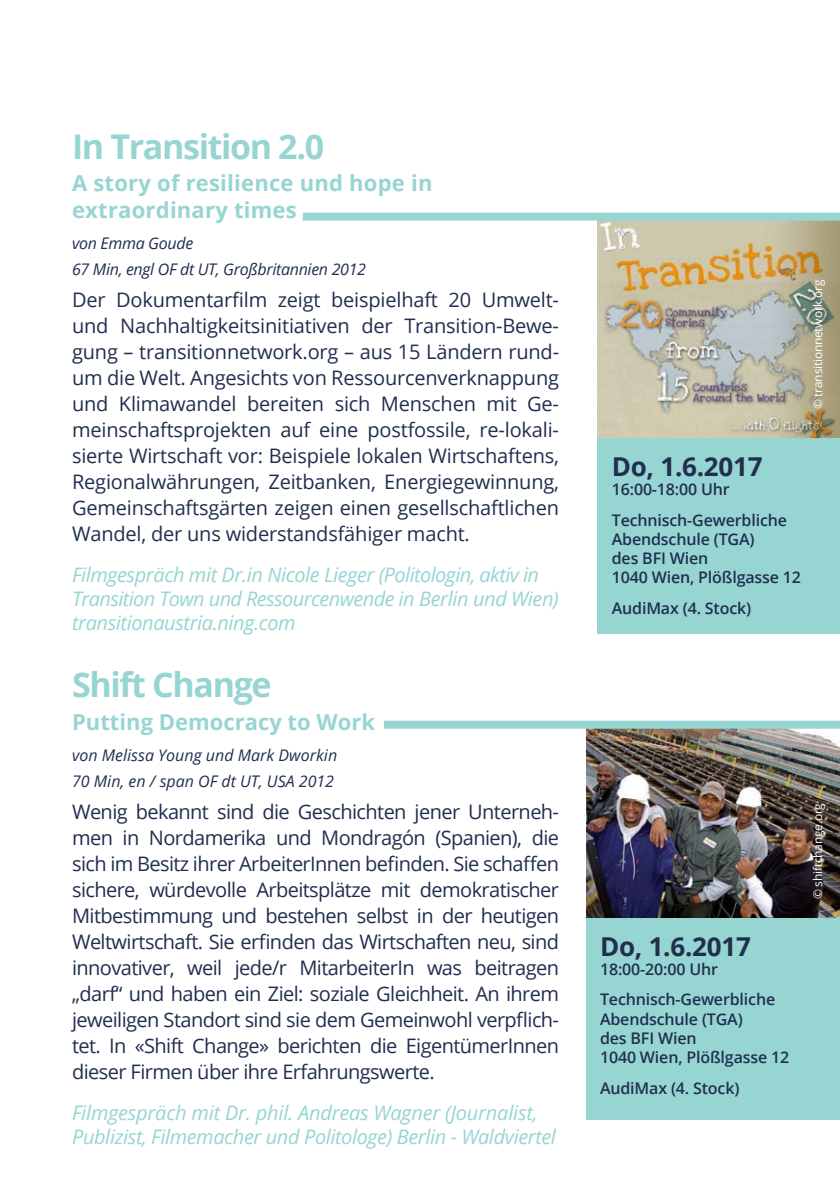
<style>
.page{position:relative;width:840px;height:1191px;background:#fff}
.page>*{position:absolute;margin:0;border:0;box-sizing:border-box;transform-origin:0 0}
.t1{font:700 34px "Open Sans";letter-spacing:-.04em;color:#96d5d2}
.t2{font:700 26px "Open Sans";letter-spacing:-.01em;color:#212f4f}
.t3{font:700 22px/26.4px "Open Sans";letter-spacing:.01em;color:#96d5d2}
.t4{font:20px/26px "Open Sans";letter-spacing:-.02em;color:#212f4f;text-align:justify}
.t5{font:italic 20px/24px "Open Sans";letter-spacing:-.02em;color:#96d5d2}
.t6{font:600 16px/19.2px "Open Sans";letter-spacing:-.01em;color:#212f4f}
.t7{font:italic 16px/26px "Open Sans";color:#212f4f}
.t8{font:italic 16px/26px "Open Sans";letter-spacing:-.02em;color:#212f4f}
.t9{font:12px "Open Sans";letter-spacing:-.02em;color:#fff}
</style>
<div class="page">
<img style="left:597px;top:221px;width:242px;height:217px">
<div style="left:302px;top:213px;width:537px;height:8px;background:#96d5d2"></div>
<div style="left:597px;top:438px;width:242px;height:196px;background:#96d5d2"></div>
<img style="left:585px;top:728px;width:254px;height:189px">
<div style="left:585px;top:917px;width:254px;height:202px;background:#96d5d2"></div>
<div style="left:384px;top:720px;width:455px;height:8px;background:#96d5d2"></div>
<h1 class="t1" style="left:72px;top:123px;width:253px">In Transition 2.0</h1>
<p class="t3" style="left:72px;top:170px;width:362px">A story of resilience und hope in extraordinary times</p>
<p class="t8" style="left:72px;top:230px;width:295px">von Emma Goude<br>67 Min, engl OF dt UT, Großbritannien 2012</p>
<p class="t4" style="left:72px;top:286px;width:488px">Der Dokumentarfilm zeigt beispielhaft 20 Umwelt&shy;und Nachhaltigkeitsinitiativen der Transition-Bewe&shy;gung – transitionnetwork.org – aus 15 Ländern rund&shy;um die Welt. Angesichts von Ressourcenverknappung und Klimawandel bereiten sich Menschen mit Ge&shy;meinschaftsprojekten auf eine postfossile, re-lokali&shy;sierte Wirtschaft vor: Beispiele lokalen Wirtschaftens, Regionalwährungen, Zeitbanken, Energiegewinnung, Gemeinschaftsgärten zeigen einen gesellschaftlichen Wandel, der uns widerstandsfähiger macht.</p>
<p class="t5" style="left:72px;top:562px;width:488px">Filmgespräch mit Dr.in Nicole Lieger (Politologin, aktiv in<br>Transition Town und Ressourcenwende in Berlin und Wien) transitionaustria.ning.com</p>
<h1 class="t1" style="left:72px;top:661px;width:201px">Shift Change</h1>
<p class="t3" style="left:72px;top:707px;width:304px">Putting Democracy to Work</p>
<p class="t7" style="left:72px;top:742px;width:266px">von Melissa Young und Mark Dworkin<br>70 Min, en / span OF dt UT, USA 2012</p>
<p class="t4" style="left:72px;top:798px;width:488px">Wenig bekannt sind die Geschichten jener Unterneh&shy;men in Nordamerika und Mondragón (Spanien), die sich im Besitz ihrer ArbeiterInnen befinden. Sie schaffen sichere, würdevolle Arbeitsplätze mit demokratischer Mitbestimmung und bestehen selbst in der heutigen Weltwirtschaft. Sie erfinden das Wirtschaften neu, sind innovativer, weil jede/r MitarbeiterIn was beitragen „darf“ und haben ein Ziel: soziale Gleichheit. An ihrem jeweiligen Standort sind sie dem Gemeinwohl verpflich&shy;tet. In «Shift Change» berichten die EigentümerInnen dieser Firmen über ihre Erfahrungswerte.</p>
<p class="t5" style="left:72px;top:1100px;width:485px">Filmgespräch mit Dr. phil. Andreas Wagner (Journalist,<br>Publizist, Filmemacher und Politologe) Berlin - Waldviertel</p>
<p class="t9" style="left:809px;top:409px;width:131px;rotate:-90deg">© transitionnetwork.org</p>
<h2 class="t2" style="left:611px;top:448px;width:152px">Do, 1.6.2017</h2>
<p class="t6" style="left:611px;top:474px;width:177px;line-height:30.6px">16:00-18:00 Uhr<br>Technisch-Gewerbliche</p>
<p class="t6" style="left:611px;top:529px;width:191px">Abendschule (TGA)<br>des BFI Wien<br>1040 Wien, Plößlgasse 12</p>
<p class="t6" style="left:611px;top:598px;width:141px">AudiMax (4. Stock)</p>
<h2 class="t2" style="left:599px;top:927px;width:152px">Do, 1.6.2017</h2>
<p class="t6" style="left:599px;top:953px;width:177px;line-height:30.6px">18:00-20:00 Uhr<br>Technisch-Gewerbliche</p>
<p class="t6" style="left:599px;top:1008px;width:191px">Abendschule (TGA)<br>des BFI Wien<br>1040 Wien, Plößlgasse 12</p>
<p class="t6" style="left:599px;top:1077px;width:141px">AudiMax (4. Stock)</p>
<p class="t9" style="left:809px;top:899px;width:98px;rotate:-90deg">© shiftchange.org</p>
</div>
